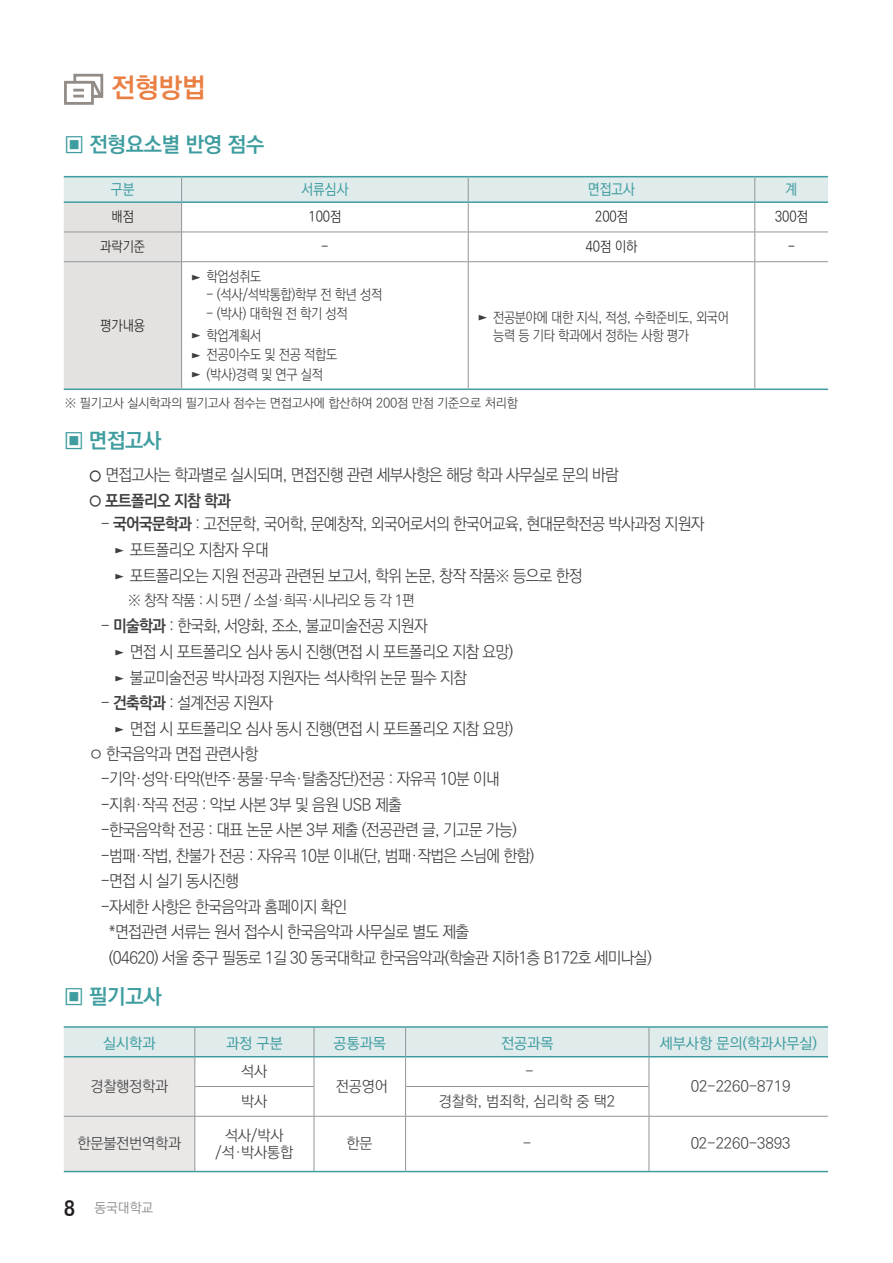
<style>
.page{position:relative;width:893px;height:1263px;background:#fff}
.page>*{position:absolute;margin:0;border:0;box-sizing:border-box;transform-origin:0 0}
.t1{font:700 27px "Ko Pub Dotum";color:#ea7f44}
.t2{font:700 21px "Ko Pub Dotum";letter-spacing:-.01em;color:#3f9da0}
.t3{font:300 16.5px/25.8px "Ko Pub Dotum";letter-spacing:-.04em;color:#3e3e3f;scale:.95 1}
.t4{font:700 16.5px "Ko Pub Dotum";letter-spacing:-.04em;color:#3e3e3f;scale:.95 1}
.t5{font:300 15px/16.5px "Ko Pub Dotum";letter-spacing:-.01em;color:#3e3e3f;text-align:center}
.t6{font:500 15px "Ko Pub Dotum";color:#3f9da0}
.t7{font:300 15px "Ko Pub Dotum";letter-spacing:-.04em;color:#3e3e3f;scale:.95 1}
.t8{font:500 15px "Ko Pub Dotum";color:#3f9da0;scale:.9 1}
.t9{font:300 14.25px/21.3px "Ko Pub Dotum";letter-spacing:-.02em;color:#3e3e3f;scale:.9 1}
.t10{font:300 14.25px "Ko Pub Dotum";color:#231f20;scale:.9 1}
.t11{font:500 13.5px "Ko Pub Dotum";color:#939598}
.t12{font:300 12.75px "Ko Pub Dotum";letter-spacing:-.01em;color:#3e3e3f}
.s1{font-family:"Yoon Myungjo M";font-weight:400}
.s2{font-weight:700}
.s3{font-family:"Yoon Myungjo M";font-weight:400;font-size:14.25px}
.s4{font-family:"Helvetica Neue";font-stretch:condensed;font-size:22.5px;color:#231f20}
</style>
<div class="page">
<div style="left:73px;top:74px;width:30px;height:24px;background:#fff;border:3px solid #928b86"></div>
<div style="left:64px;top:81px;width:30px;height:24px;background:#fff;border:3px solid #928b86"></div>
<svg style="left:64px;top:79px;width:40px;height:20px"></svg>
<svg style="left:64px;top:177px;width:764px;height:212px"></svg>
<hr style="left:64px;top:261px;width:118px;height:1px;background:#939598">
<hr style="left:182px;top:261px;width:286px;height:1px;background:#939598">
<hr style="left:181px;top:262px;width:1px;height:127px;background:#939598">
<hr style="left:468px;top:261px;width:287px;height:1px;background:#939598">
<hr style="left:468px;top:262px;width:1px;height:127px;background:#939598">
<hr style="left:755px;top:261px;width:73px;height:1px;background:#939598">
<hr style="left:754px;top:262px;width:1px;height:127px;background:#939598">
<hr style="left:64px;top:176px;width:118px;height:1px;background:#3f9da0">
<hr style="left:182px;top:176px;width:286px;height:1px;background:#3f9da0">
<hr style="left:468px;top:176px;width:287px;height:1px;background:#3f9da0">
<hr style="left:755px;top:176px;width:73px;height:1px;background:#3f9da0">
<hr style="left:64px;top:201px;width:118px;height:2px;background:#3f9da0">
<hr style="left:182px;top:201px;width:286px;height:2px;background:#3f9da0">
<hr style="left:468px;top:201px;width:287px;height:2px;background:#3f9da0">
<hr style="left:755px;top:201px;width:73px;height:2px;background:#3f9da0">
<hr style="left:64px;top:389px;width:118px;height:1px;background:#3f9da0">
<hr style="left:182px;top:389px;width:286px;height:1px;background:#3f9da0">
<hr style="left:468px;top:389px;width:287px;height:1px;background:#3f9da0">
<hr style="left:755px;top:389px;width:73px;height:1px;background:#3f9da0">
<svg style="left:64px;top:1028px;width:764px;height:143px"></svg>
<hr style="left:195px;top:1086px;width:119px;height:1px;background:#939598">
<hr style="left:406px;top:1086px;width:243px;height:1px;background:#939598">
<hr style="left:64px;top:1116px;width:131px;height:1px;background:#939598">
<hr style="left:195px;top:1116px;width:119px;height:1px;background:#939598">
<hr style="left:314px;top:1116px;width:92px;height:1px;background:#939598">
<hr style="left:406px;top:1116px;width:243px;height:1px;background:#939598">
<hr style="left:649px;top:1116px;width:179px;height:1px;background:#939598">
<hr style="left:64px;top:1026px;width:131px;height:2px;background:#3f9da0">
<hr style="left:195px;top:1026px;width:119px;height:2px;background:#3f9da0">
<hr style="left:314px;top:1026px;width:92px;height:2px;background:#3f9da0">
<hr style="left:406px;top:1026px;width:243px;height:2px;background:#3f9da0">
<hr style="left:649px;top:1026px;width:179px;height:2px;background:#3f9da0">
<hr style="left:64px;top:1056px;width:131px;height:1px;background:#3f9da0">
<hr style="left:195px;top:1056px;width:119px;height:1px;background:#3f9da0">
<hr style="left:314px;top:1056px;width:92px;height:1px;background:#3f9da0">
<hr style="left:406px;top:1056px;width:243px;height:1px;background:#3f9da0">
<hr style="left:649px;top:1056px;width:179px;height:1px;background:#3f9da0">
<hr style="left:64px;top:1171px;width:131px;height:1px;background:#3f9da0">
<hr style="left:195px;top:1171px;width:119px;height:1px;background:#3f9da0">
<hr style="left:314px;top:1171px;width:92px;height:1px;background:#3f9da0">
<hr style="left:406px;top:1171px;width:243px;height:1px;background:#3f9da0">
<hr style="left:649px;top:1171px;width:179px;height:1px;background:#3f9da0">
<h1 class="t1" style="left:112px;top:74px;width:96px">전형방법</h1>
<p class="t2" style="left:65px;top:133px;width:201px">▣ 전형요소별 반영 점수</p>
<p class="t8" style="left:111px;top:182px;width:28px">구분</p>
<p class="t8" style="left:301px;top:182px;width:54px">서류심사</p>
<p class="t8" style="left:588px;top:182px;width:54px">면접고사</p>
<p class="t8" style="left:786px;top:182px;width:15px">계</p>
<p class="t10" style="left:112px;top:210px;width:26px">배점</p>
<p class="t10" style="left:308px;top:210px;width:38px">100점</p>
<p class="t10" style="left:595px;top:210px;width:38px">200점</p>
<p class="t10" style="left:775px;top:210px;width:38px">300점</p>
<p class="t10" style="left:100px;top:240px;width:51px">과락기준</p>
<p class="t10" style="left:321px;top:240px;width:10px">-</p>
<p class="t10" style="left:586px;top:240px;width:59px">40점 이하</p>
<p class="t10" style="left:788px;top:240px;width:10px">-</p>
<p class="t10" style="left:100px;top:318px;width:51px">평가내용</p>
<p class="t9" style="left:189px;top:267px;width:82px"><span class="s1">►</span> 학업성취도</p>
<p class="t9" style="left:206px;top:284px;width:197px">- (석사/석박통합)학부 전 학년 성적</p>
<p class="t9" style="left:189px;top:304px;width:177px;text-indent:17px">- (박사) 대학원 전 학기 성적 <span class="s1">►</span> 학업계획서</p>
<p class="t9" style="left:189px;top:345px;width:166px;line-height:19.5px"><span class="s1">►</span> 전공이수도 및 전공 적합도 <span class="s1">►</span> (박사)경력 및 연구 실적</p>
<p class="t9" style="left:493px;top:309px;width:264px;line-height:17.7px;text-indent:-17px"><span class="s1">►</span> 전공분야에 대한 지식, 적성, 수학준비도, 외국어 능력 등 기타 학과에서 정하는 사항 평가</p>
<p class="t12" style="left:65px;top:397px;width:454px">※ 필기고사 실시학과의 필기고사 점수는 면접고사에 합산하여 200점 만점 기준으로 처리함</p>
<p class="t2" style="left:64px;top:430px;width:99px">▣ 면접고사</p>
<p class="t3" style="left:89px;top:463px;width:559px"><span class="s1">○</span> 면접고사는 학과별로 실시되며, 면접진행 관련 세부사항은 해당 학과 사무실로 문의 바람</p>
<p class="t4" style="left:89px;top:492px;width:151px"><span class="s1">○</span> 포트폴리오 지참 학과</p>
<p class="t3" style="left:113px;top:512px;width:624px;text-indent:-12px">- <span class="s2">국어국문학과</span> : 고전문학, 국어학, 문예창작, 외국어로서의 한국어교육, 현대문학전공 박사과정 지원자 <span class="s3">►</span> 포트폴리오 지참자 우대<br><span class="s3">►</span> 포트폴리오는 지원 전공과 관련된 보고서, 학위 논문, 창작 작품※ 등으로 한정</p>
<p class="t7" style="left:128px;top:593px;width:303px">※ 창작 작품 : 시 5편 / 소설·희곡·시나리오 등 각 1편</p>
<p class="t3" style="left:113px;top:614px;width:423px;text-indent:-12px">- <span class="s2">미술학과</span> : 한국화, 서양화, 조소, 불교미술전공 지원자<br><span class="s3">►</span> 면접 시 포트폴리오 심사 동시 진행(면접 시 포트폴리오 지참 요망) <span class="s3">►</span> 불교미술전공 박사과정 지원자는 석사학위 논문 필수 지참</p>
<p class="t3" style="left:101px;top:690px;width:183px">- <span class="s2">건축학과</span> : 설계전공 지원자</p>
<p class="t3" style="left:113px;top:716px;width:423px"><span class="s3">►</span> 면접 시 포트폴리오 심사 동시 진행(면접 시 포트폴리오 지참 요망)</p>
<p class="t3" style="left:89px;top:741px;width:179px">ㅇ 한국음악과 면접 관련사항</p>
<p class="t3" style="left:101px;top:767px;width:421px">-기악·성악·타악(반주·풍물·무속·탈춤장단)전공 : 자유곡 10분 이내</p>
<p class="t3" style="left:101px;top:792px;width:318px">-지휘·작곡 전공 : 악보 사본 3부 및 음원 USB 제출</p>
<p class="t3" style="left:101px;top:818px;width:440px">-한국음악학 전공 : 대표 논문 사본 3부 제출 (전공관련 글, 기고문 가능)</p>
<p class="t3" style="left:101px;top:843px;width:458px">-범패·작법, 찬불가 전공 : 자유곡 10분 이내(단, 범패·작법은 스님에 한함)</p>
<p class="t3" style="left:101px;top:869px;width:147px">-면접 시 실기 동시진행</p>
<p class="t3" style="left:101px;top:894px;width:261px">-자세한 사항은 한국음악과 홈페이지 확인</p>
<p class="t3" style="left:109px;top:920px;width:381px">*면접관련 서류는 원서 접수시 한국음악과 사무실로 별도 제출</p>
<p class="t3" style="left:109px;top:945px;width:573px">(04620) 서울 중구 필동로 1길 30 동국대학교 한국음악과(학술관 지하1층 B172호 세미나실)</p>
<p class="t2" style="left:65px;top:986px;width:99px">▣ 필기고사</p>
<p class="t6" style="left:103px;top:1036px;width:54px">실시학과</p>
<p class="t6" style="left:226px;top:1036px;width:58px">과정 구분</p>
<p class="t6" style="left:334px;top:1036px;width:54px">공통과목</p>
<p class="t6" style="left:501px;top:1036px;width:54px">전공과목</p>
<p class="t6" style="left:660px;top:1036px;width:159px">세부사항 문의(학과사무실)</p>
<p class="t5" style="left:90px;top:1079px;width:79px">경찰행정학과</p>
<p class="t5" style="left:241px;top:1064px;width:28px">석사</p>
<p class="t5" style="left:525px;top:1064px;width:10px">-</p>
<p class="t5" style="left:336px;top:1079px;width:53px">전공영어</p>
<p class="t5" style="left:691px;top:1079px;width:101px">02-2260-8719</p>
<p class="t5" style="left:241px;top:1094px;width:28px">박사</p>
<p class="t5" style="left:439px;top:1094px;width:178px">경찰학, 범죄학, 심리학 중 택2</p>
<p class="t5" style="left:77px;top:1136px;width:105px">한문불전번역학과</p>
<p class="t5" style="left:215px;top:1128px;width:79px">석사/박사 /석·박사통합</p>
<p class="t5" style="left:347px;top:1136px;width:28px">한문</p>
<p class="t5" style="left:523px;top:1136px;width:10px">-</p>
<p class="t5" style="left:691px;top:1136px;width:101px">02-2260-3893</p>
<p class="t11" style="left:64px;top:1201px;width:91px"><span class="s4">8</span> 동국대학교</p>
</div>
